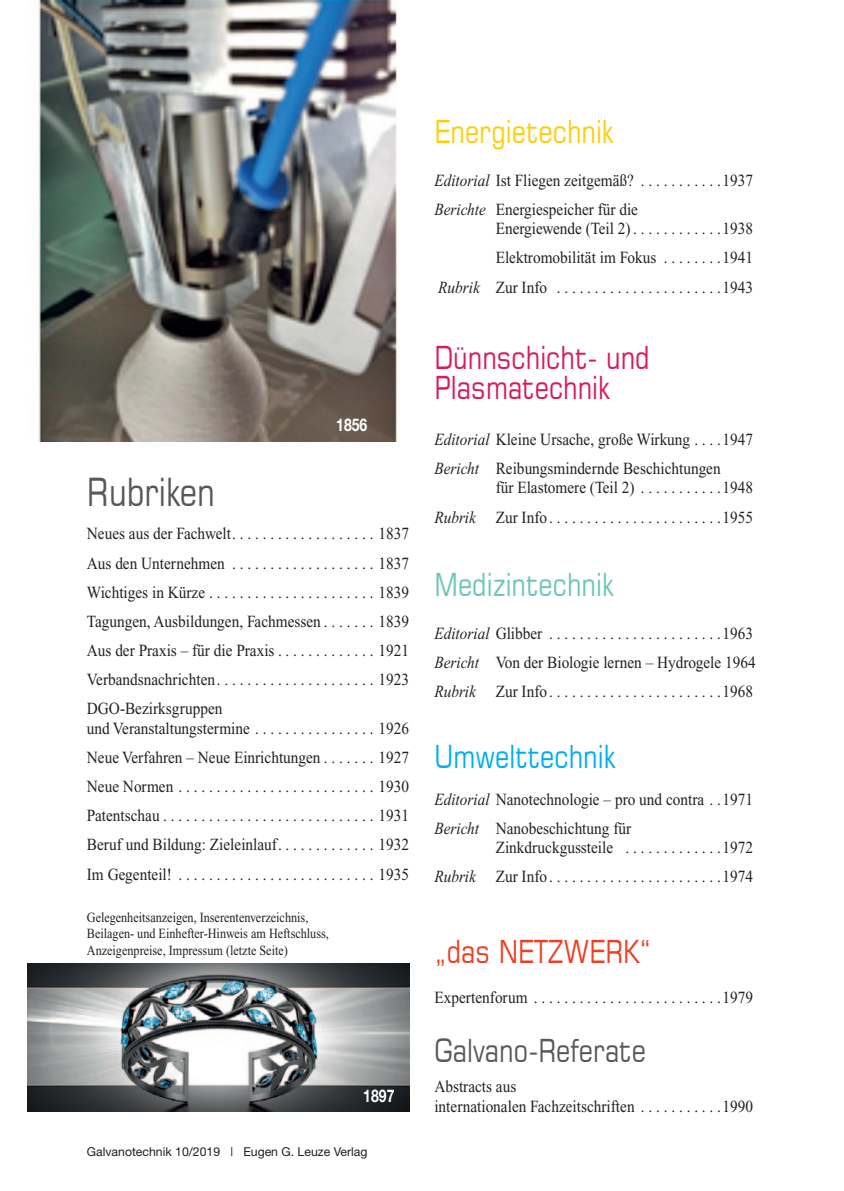
<style>
.page{position:relative;width:844px;height:1191px;background:#fff}
.page>*{position:absolute;margin:0;border:0;box-sizing:border-box;transform-origin:0 0}
.t1{font:38.5px "Square 721 BT";color:#57585a;scale:.8 1}
.t2{font:31.5px/29.8px "Square 721 BT";color:#d91a5b;scale:.8 1}
.t3{font:31.5px "Square 721 BT";color:#57585a;scale:.8 1}
.t4{font:31.5px "Square 721 BT";color:#6cc7b6;scale:.8 1}
.t5{font:31.5px "Square 721 BT";color:#fece08;scale:.8 1}
.t6{font:31.5px "Square 721 BT";color:#00aeef;scale:.8 1}
.t7{font:31.5px "Square 721 BT";color:#ef3e22;scale:.8 1}
.t8{font:700 17.5px "Helvetica Neue";color:#fff;scale:.8 1}
.t9{font:16.97px/29.2px "Times New Roman";color:#231f20;scale:.9 1}
.t10{font:14px/16.6px "Times New Roman";color:#231f20;scale:.87 1}
.t11{font:12.25px "Helvetica Neue";color:#231f20}
.s1{font-style:italic}
</style>
<div class="page">
<img style="left:27px;top:963px;width:382px;height:148px">
<img style="left:38px;top:0;width:359px;height:441px">
<h1 class="t1" style="left:87px;top:467px;width:162px">Rubriken</h1>
<p class="t8" style="left:336px;top:413px;width:40px">1856</p>
<p class="t9" style="left:87px;top:519px;width:359px;text-align:justify">Neues aus der Fachwelt . . . . . . . . . . . . . . . . . . . 1837<br>Aus den Unternehmen . . . . . . . . . . . . . . . . . . . 1837<br>Wichtiges in Kürze . . . . . . . . . . . . . . . . . . . . . . 1839<br>Tagungen, Ausbildungen, Fachmessen . . . . . . . 1839<br>Aus der Praxis – für die Praxis . . . . . . . . . . . . . 1921<br>Verbandsnachrichten . . . . . . . . . . . . . . . . . . . . . 1923<br>DGO-Bezirksgruppen</p>
<p class="t9" style="left:87px;top:713px;width:359px;text-align:justify">und Veranstaltungstermine . . . . . . . . . . . . . . . . 1926<br>Neue Verfahren – Neue Einrichtungen . . . . . . . 1927<br>Neue Normen . . . . . . . . . . . . . . . . . . . . . . . . . . 1930<br>Patentschau . . . . . . . . . . . . . . . . . . . . . . . . . . . . 1931<br>Beruf und Bildung: Zieleinlauf . . . . . . . . . . . . . 1932<br>Im Gegenteil! . . . . . . . . . . . . . . . . . . . . . . . . . . 1935</p>
<p class="t10" style="left:87px;top:908px;width:280px">Gelegenheitsanzeigen, Inserentenverzeichnis,<br>Beilagen- und Einhefter-Hinweis am Heftschluss,<br>Anzeigenpreise, Impressum (letzte Seite)</p>
<p class="t8" style="left:363px;top:1084px;width:40px">1897</p>
<p class="t11" style="left:87px;top:1144px;width:282px">Galvanotechnik 10/2019 | Eugen G. Leuze Verlag</p>
<h2 class="t5" style="left:434px;top:112px;width:226px">Energietechnik</h2>
<p class="t9" style="left:434px;top:166px;width:355px"><span class="s1">Editorial</span> Ist Fliegen zeitgemäß? . . . . . . . . . . 1937<br><span class="s1">Berichte</span> Energiespeicher für die</p>
<p class="t9" style="left:438px;top:214px;width:351px;text-align:right">Energiewende (Teil 2) . . . . . . . . . . . 1938<br>Elektromobilität im Fokus . . . . . . . 1941<br><span class="s1">Rubrik</span> Zur Info . . . . . . . . . . . . . . . . . . . . . 1943</p>
<h2 class="t2" style="left:434px;top:342px;width:270px">Dünnschicht- und<br>Plasmatechnik</h2>
<p class="t9" style="left:434px;top:425px;width:355px"><span class="s1">Editorial</span> Kleine Ursache, große Wirkung . . . 1947<br><span class="s1">Bericht</span> Reibungsmindernde Beschichtungen</p>
<p class="t9" style="left:434px;top:473px;width:355px;text-align:right">für Elastomere (Teil 2) . . . . . . . . . . 1948<br><span class="s1">Rubrik</span> Zur Info . . . . . . . . . . . . . . . . . . . . . . 1955</p>
<h2 class="t4" style="left:434px;top:564px;width:226px">Medizintechnik</h2>
<p class="t9" style="left:434px;top:618px;width:358px"><span class="s1">Editorial</span> Glibber . . . . . . . . . . . . . . . . . . . . . . 1963<br><span class="s1">Bericht</span> Von der Biologie lernen – Hydrogele 1964<br><span class="s1">Rubrik</span> Zur Info . . . . . . . . . . . . . . . . . . . . . . 1968</p>
<h2 class="t6" style="left:434px;top:736px;width:228px">Umwelttechnik</h2>
<p class="t9" style="left:434px;top:784px;width:355px"><span class="s1">Editorial</span> Nanotechnologie – pro und contra . 1971<br><span class="s1">Bericht</span> Nanobeschichtung für</p>
<p class="t9" style="left:434px;top:833px;width:355px;text-align:right">Zinkdruckgussteile . . . . . . . . . . . . 1972<br><span class="s1">Rubrik</span> Zur Info . . . . . . . . . . . . . . . . . . . . . . 1974</p>
<h2 class="t7" style="left:434px;top:931px;width:273px">„das NETZWERK“</h2>
<p class="t9" style="left:434px;top:983px;width:355px">Expertenforum . . . . . . . . . . . . . . . . . . . . . . . . 1979</p>
<h2 class="t3" style="left:434px;top:1030px;width:266px">Galvano-Referate</h2>
<p class="t9" style="left:434px;top:1077px;width:355px;line-height:19.2px">Abstracts aus<br>internationalen Fachzeitschriften . . . . . . . . . . 1990</p>
</div>
